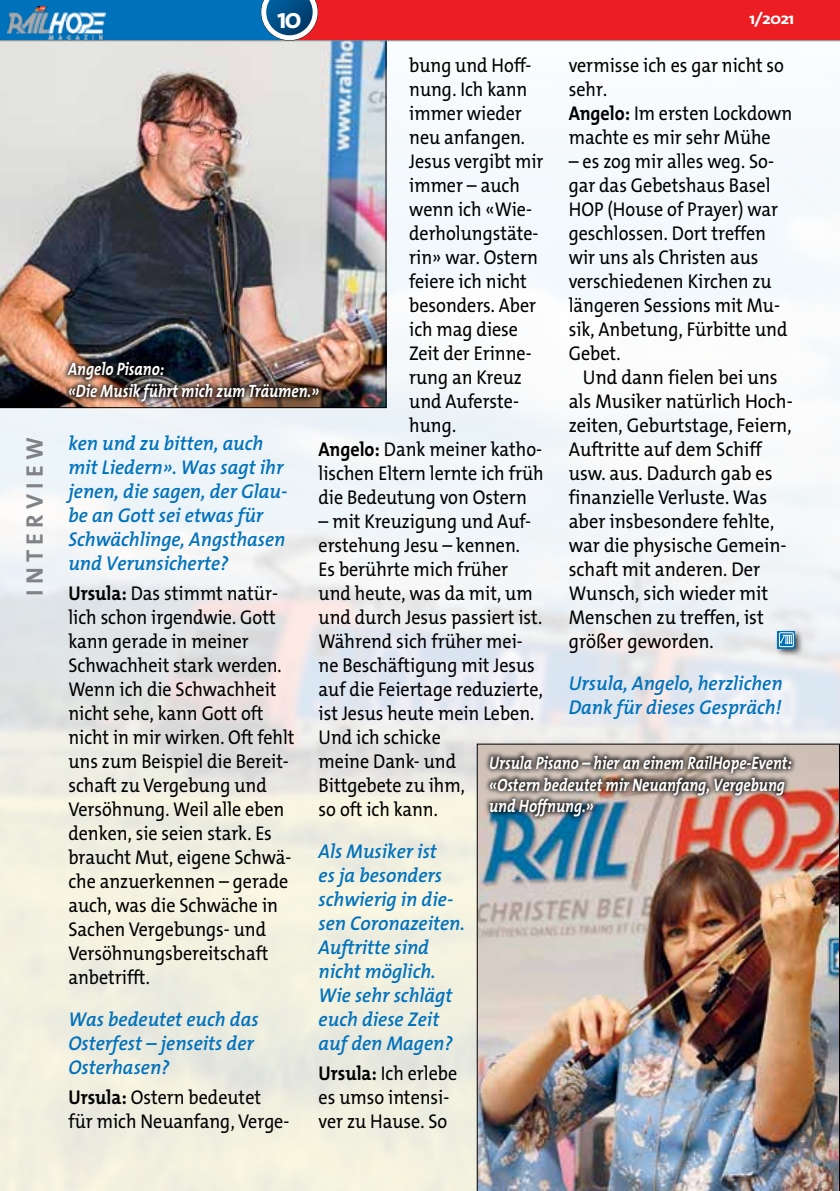
<style>
.page{position:relative;width:840px;height:1191px;background:#fff}
.page>*{position:absolute;margin:0;border:0;box-sizing:border-box;transform-origin:0 0}
.t1{font:700 28.4px "The Mix Os F";color:#fff}
.t2{font:700 24px "The Mix Os F";letter-spacing:.22em;color:#808285}
.t3{font:20px/24px "The Mix Os F";color:#000;scale:.9 1}
.t4{font:italic 600 20px/24px "The Mix Os F";color:#0072bc;scale:.95 1}
.t5{font:20px/24px "The Mix Os F";color:#000;scale:.92 1}
.t6{font:italic 700 18px/21.6px "The Mix Os F";color:#fff;scale:.83 1}
.t7{font:700 16px "The Mix Os F";color:#fff;scale:1.15 1}
.s1{font-weight:700}
</style>
<div class="page">
<img style="left:0;top:41px;width:839px;height:1150px">
<div style="left:774px;top:628px;width:29px;height:29px;background:#000;opacity:.75"></div>
<svg style="left:777px;top:631px;width:17px;height:17px"></svg>
<div style="left:778px;top:632px;width:15px;height:15px;border:1px solid #fff"></div>
<svg style="left:779px;top:635px;width:12px;height:9px"></svg>
<img style="left:0;top:41px;width:386px;height:367px">
<img style="left:476px;top:743px;width:363px;height:448px">
<div style="left:62px;top:357px;width:262px;height:50px;background:#000;opacity:.75"></div>
<div style="left:484px;top:750px;width:313px;height:72px;background:#000;opacity:.75"></div>
<hr style="left:0;top:40px;width:839px;height:1px;background:#808285">
<div style="left:0;top:0;width:839px;height:40px;background:#ed1d24"></div>
<div style="left:0;top:0;width:290px;height:40px;background:#0072bc"></div>
<svg style="left:261px;top:0;width:57px;height:41px;background:#4d7399"></svg>
<img style="left:7px;top:6px;width:98px;height:35px">
<p class="t2" style="left:19px;top:596px;width:161px;rotate:-90deg">INTERVIEW</p>
<h1 class="t1" style="left:277px;top:0;width:26px">10</h1>
<p class="t7" style="left:748px;top:8px;width:41px">1/2021</p>
<p class="t3" style="left:409px;top:53px;width:137px">bung und Hoff-</p>
<p class="t3" style="left:409px;top:77px;width:133px">nung. Ich kann</p>
<p class="t3" style="left:409px;top:101px;width:127px">immer wieder</p>
<p class="t3" style="left:409px;top:125px;width:130px">neu anfangen.</p>
<p class="t3" style="left:409px;top:149px;width:151px">Jesus vergibt mir</p>
<p class="t3" style="left:409px;top:173px;width:124px">immer – auch</p>
<p class="t3" style="left:409px;top:197px;width:138px">wenn ich «Wie-</p>
<p class="t3" style="left:409px;top:221px;width:145px">derholungstäte-</p>
<p class="t3" style="left:409px;top:245px;width:144px">rin» war. Ostern</p>
<p class="t3" style="left:409px;top:269px;width:132px">feiere ich nicht</p>
<p class="t3" style="left:409px;top:293px;width:142px">besonders. Aber</p>
<p class="t3" style="left:409px;top:317px;width:122px">ich mag diese</p>
<p class="t3" style="left:409px;top:341px;width:137px">Zeit der Erinne-</p>
<p class="t3" style="left:409px;top:365px;width:127px">rung an Kreuz</p>
<p class="t3" style="left:409px;top:389px;width:123px">und Auferste-</p>
<p class="t3" style="left:409px;top:413px;width:54px">hung.</p>
<p class="t3" style="left:318px;top:437px;width:250px"><span class="s1">Angelo:</span> Dank meiner katho-</p>
<p class="t3" style="left:318px;top:461px;width:251px">lischen Eltern lernte ich früh</p>
<p class="t3" style="left:318px;top:485px;width:233px">die Bedeutung von Ostern</p>
<p class="t3" style="left:318px;top:509px;width:250px">– mit Kreuzigung und Auf&shy;erstehung Jesu – kennen.<br>Es berührte mich früher und heute, was da mit, um und durch Jesus passiert ist.<br>Während sich früher mei&shy;ne Beschäftigung mit Jesus auf die Feiertage reduzierte, ist Jesus heute mein Leben.<br>Und ich schicke<br>meine Dank- und<br>Bittgebete zu ihm,<br>so oft ich kann.</p>
<p class="t4" style="left:318px;top:839px;width:155px">Als Musiker ist<br>es ja besonders schwierig in die&shy;sen Coronazeiten.<br>Auftritte sind nicht möglich.<br>Wie sehr schlägt euch diese Zeit auf den Magen?</p>
<p class="t3" style="left:318px;top:1061px;width:155px"><span class="s1">Ursula:</span> Ich erlebe es umso intensi&shy;ver zu Hause. So</p>
<p class="t3" style="left:568px;top:53px;width:250px">vermisse ich es gar nicht so sehr.<br><span class="s1">Angelo:</span> Im ersten Lockdown machte es mir sehr Mühe</p>
<p class="t3" style="left:568px;top:149px;width:244px">– es zog mir alles weg. So&shy;gar das Gebetshaus Basel<br>HOP (House of Prayer) war geschlossen. Dort treffen wir uns als Christen aus verschiedenen Kirchen zu längeren Sessions mit Mu&shy;sik, Anbetung, Fürbitte und<br>Gebet.</p>
<p class="t5" style="left:568px;top:365px;width:245px;text-indent:14px">Und dann fielen bei uns als Musiker natürlich Hoch&shy;zeiten, Geburtstage, Feiern,<br>Auftritte auf dem Schiff usw. aus. Dadurch gab es finanzielle Verluste. Was aber insbesondere fehlte, war die physische Gemein&shy;schaft mit anderen. Der<br>Wunsch, sich wieder mit<br>Menschen zu treffen, ist größer geworden.</p>
<p class="t4" style="left:568px;top:671px;width:226px">Ursula, Angelo, herzlichen<br>Dank für dieses Gespräch!</p>
<p class="t6" style="left:68px;top:359px;width:304px">Angelo Pisano:<br>«Die Musik führt mich zum Träumen.»</p>
<p class="t4" style="left:68px;top:431px;width:232px">ken und zu bitten, auch mit Liedern». Was sagt ihr jenen, die sagen, der Glau&shy;be an Gott sei etwas für<br>Schwächlinge, Angsthasen und Verunsicherte?</p>
<p class="t3" style="left:68px;top:581px;width:252px"><span class="s1">Ursula:</span> Das stimmt natür&shy;lich schon irgendwie. Gott kann gerade in meiner<br>Schwachheit stark werden.<br>Wenn ich die Schwachheit nicht sehe, kann Gott oft nicht in mir wirken. Oft fehlt uns zum Beispiel die Bereit&shy;schaft zu Vergebung und<br>Versöhnung. Weil alle eben denken, sie seien stark. Es braucht Mut, eigene Schwä&shy;che anzuerkennen – gerade auch, was die Schwäche in<br>Sachen Vergebungs- und<br>Versöhnungsbereitschaft anbetrifft.</p>
<p class="t4" style="left:68px;top:1007px;width:201px">Was bedeutet euch das<br>Osterfest – jenseits der<br>Osterhasen?</p>
<p class="t3" style="left:68px;top:1085px;width:247px"><span class="s1">Ursula:</span> Ostern bedeutet für mich Neuanfang, Verge-</p>
<p class="t6" style="left:489px;top:752px;width:366px">Ursula Pisano – hier an einem RailHope-Event: «Ostern bedeutet mir Neuanfang, Vergebung und Hoffnung.»</p>
</div>
